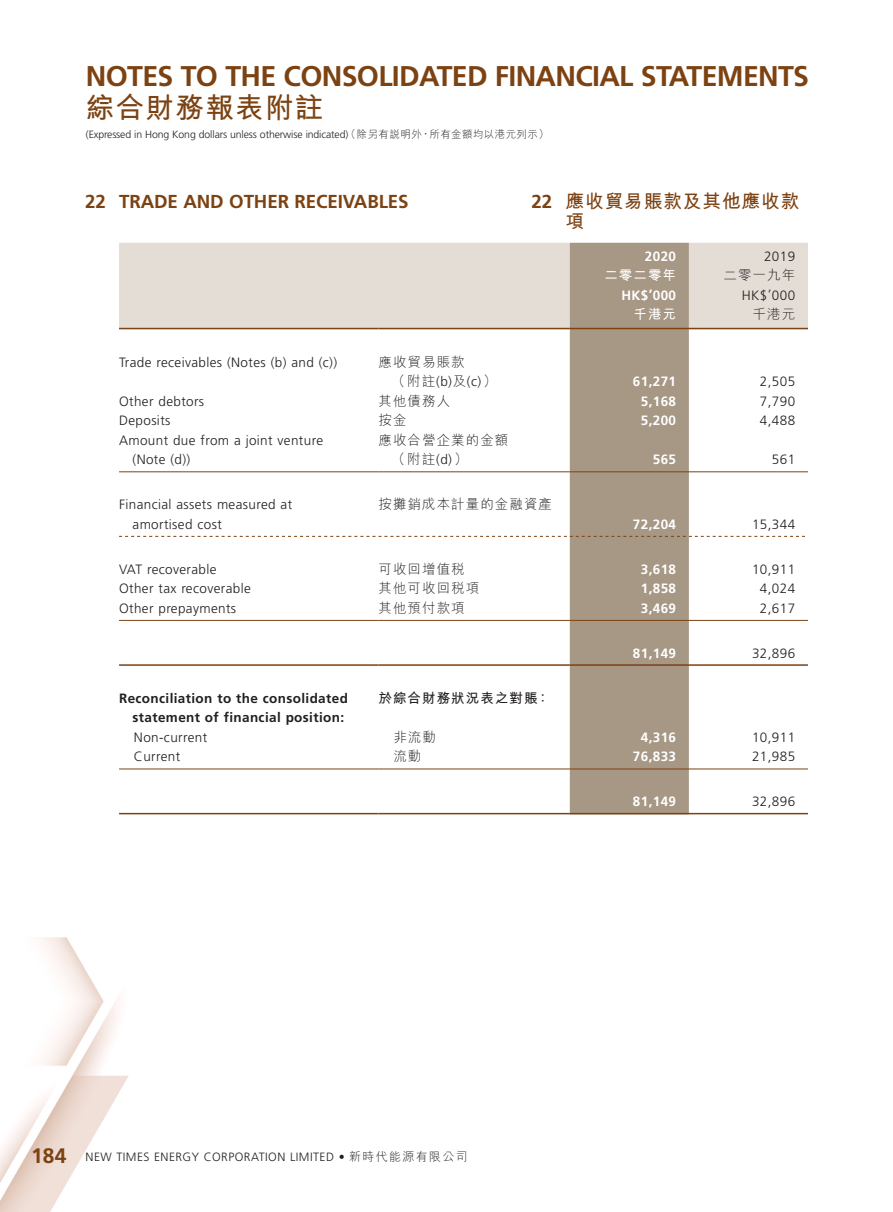
<style>
.page{position:relative;width:893px;height:1212px;background:#fff}
.page>*{position:absolute;margin:0;border:0;box-sizing:border-box;transform-origin:0 0}
.t1{font:700 28.5px "Frutiger LT Std";letter-spacing:-.025em;color:#7c4212}
.t2{font:700 28.5px "M Hei HK";letter-spacing:.05em;color:#7c4212}
.t3{font:700 21px "Frutiger LT Std";color:#7c4212}
.t4{font:700 18.75px "Frutiger LT Std";letter-spacing:-.005em;color:#7c4212}
.t5{font:700 18.75px/19.5px "M Hei HK";letter-spacing:.045em;color:#7c4212}
.t6{font:300 13.5px/19.5px "Frutiger LT Std";letter-spacing:.03em;color:#231f20}
.t7{font:700 13.5px "Frutiger LT Std";letter-spacing:.03em;color:#fff}
.t8{font:300 13.5px/19.5px "M Hei HK";letter-spacing:.08em;color:#231f20}
.t9{font:700 13.5px/19.5px "Frutiger LT Std";letter-spacing:.03em;color:#231f20;text-align:right}
.t10{font:700 13.5px "M Hei HK";letter-spacing:.08em;color:#231f20}
.t11{font:700 13.5px "M Hei HK";letter-spacing:.08em;color:#fff}
.t12{font:300 12px "Frutiger LT Std";letter-spacing:.04em;color:#231f20}
.t13{font:300 10.5px "Frutiger LT Std";letter-spacing:-.01em;color:#231f20}
.s1{font-family:"M Hei HK"}
.s2{font-family:"Frutiger LT Std"}
</style>
<div class="page">
<img style="left:0;top:242px;width:808px;height:970px">
<div style="left:119px;top:243px;width:689px;height:85px;background:#e3ddd6"></div>
<div style="left:570px;top:243px;width:119px;height:570px;background:#a79785"></div>
<hr style="left:119px;top:328px;width:259px;height:1px;background:#7c4212">
<hr style="left:378px;top:328px;width:192px;height:1px;background:#7c4212">
<hr style="left:570px;top:328px;width:119px;height:1px;background:#7c4212">
<hr style="left:689px;top:328px;width:119px;height:1px;background:#7c4212">
<hr style="left:119px;top:471px;width:259px;height:1px;background:#7c4212">
<hr style="left:378px;top:471px;width:192px;height:1px;background:#7c4212">
<hr style="left:570px;top:471px;width:119px;height:1px;background:#7c4212">
<hr style="left:689px;top:471px;width:119px;height:1px;background:#7c4212">
<svg style="left:119px;top:536px;width:686px;height:1px"></svg>
<hr style="left:119px;top:620px;width:259px;height:1px;background:#7c4212">
<hr style="left:378px;top:620px;width:192px;height:1px;background:#7c4212">
<hr style="left:570px;top:620px;width:119px;height:1px;background:#7c4212">
<hr style="left:689px;top:620px;width:119px;height:1px;background:#7c4212">
<hr style="left:119px;top:664px;width:259px;height:2px;background:#7c4212">
<hr style="left:378px;top:664px;width:192px;height:2px;background:#7c4212">
<hr style="left:570px;top:664px;width:119px;height:2px;background:#7c4212">
<hr style="left:689px;top:664px;width:119px;height:2px;background:#7c4212">
<hr style="left:119px;top:768px;width:259px;height:1px;background:#7c4212">
<hr style="left:378px;top:768px;width:192px;height:1px;background:#7c4212">
<hr style="left:570px;top:768px;width:119px;height:1px;background:#7c4212">
<hr style="left:689px;top:768px;width:119px;height:1px;background:#7c4212">
<hr style="left:119px;top:813px;width:259px;height:1px;background:#7c4212">
<hr style="left:378px;top:813px;width:192px;height:1px;background:#7c4212">
<hr style="left:570px;top:813px;width:119px;height:1px;background:#7c4212">
<hr style="left:689px;top:813px;width:119px;height:1px;background:#7c4212">
<h1 class="t1" style="left:86px;top:59px;width:725px">NOTES TO THE CONSOLIDATED FINANCIAL STATEMENTS</h1>
<h1 class="t2" style="left:86px;top:86px;width:239px">綜合財務報表附註</h1>
<p class="t13" style="left:86px;top:128px;width:465px">(Expressed in Hong Kong dollars unless otherwise indicated)<span class="s1">（除另有說明外，所有金額均以港元列示）</span></p>
<h3 class="t4" style="left:85px;top:191px;width:325px">22 TRADE AND OTHER RECEIVABLES</h3>
<h3 class="t5" style="left:566px;top:190px;width:235px;text-indent:-34px"><span class="s2">22</span> 應收貿易賬款及其他應收款項</h3>
<p class="t7" style="left:645px;top:248px;width:33px">2020</p>
<p class="t6" style="left:764px;top:246px;width:33px">2019</p>
<p class="t11" style="left:604px;top:265px;width:73px">二零二零年</p>
<p class="t8" style="left:723px;top:265px;width:73px">二零一九年</p>
<p class="t7" style="left:621px;top:287px;width:56px">HK$’000</p>
<p class="t6" style="left:742px;top:285px;width:55px">HK$’000</p>
<p class="t11" style="left:633px;top:304px;width:44px">千港元</p>
<p class="t8" style="left:753px;top:304px;width:44px">千港元</p>
<p class="t6" style="left:119px;top:352px;width:220px">Trade receivables (Notes (b) and (c))</p>
<p class="t8" style="left:378px;top:352px;width:88px">應收貿易賬款</p>
<p class="t6" style="left:392px;top:372px;width:106px"><span class="s1">（附註</span>(b)<span class="s1">及</span>(c)<span class="s1">）</span></p>
<p class="t7" style="left:633px;top:373px;width:45px">61,271</p>
<p class="t6" style="left:760px;top:372px;width:37px">2,505</p>
<p class="t6" style="left:119px;top:391px;width:87px">Other debtors</p>
<p class="t8" style="left:378px;top:391px;width:73px">其他債務人</p>
<p class="t7" style="left:641px;top:393px;width:37px">5,168</p>
<p class="t6" style="left:760px;top:391px;width:37px">7,790</p>
<p class="t6" style="left:119px;top:411px;width:53px">Deposits</p>
<p class="t8" style="left:378px;top:410px;width:30px">按金</p>
<p class="t7" style="left:641px;top:412px;width:37px">5,200</p>
<p class="t6" style="left:760px;top:411px;width:37px">4,488</p>
<p class="t6" style="left:133px;top:430px;width:192px;text-indent:-14px">Amount due from a joint venture (Note (d))</p>
<p class="t8" style="left:392px;top:430px;width:118px;text-indent:-14px">應收合營企業的金額（附註<span class="s2">(d)</span>）</p>
<p class="t7" style="left:653px;top:451px;width:25px">565</p>
<p class="t6" style="left:772px;top:450px;width:25px">561</p>
<p class="t6" style="left:133px;top:495px;width:161px;text-indent:-14px">Financial assets measured at amortised cost</p>
<p class="t8" style="left:378px;top:494px;width:175px">按攤銷成本計量的金融資產</p>
<p class="t7" style="left:633px;top:516px;width:45px">72,204</p>
<p class="t6" style="left:752px;top:514px;width:45px">15,344</p>
<p class="t6" style="left:119px;top:559px;width:99px">VAT recoverable</p>
<p class="t8" style="left:378px;top:559px;width:88px">可收回增值稅</p>
<p class="t7" style="left:641px;top:561px;width:37px">3,618</p>
<p class="t6" style="left:752px;top:559px;width:45px">10,911</p>
<p class="t6" style="left:119px;top:579px;width:133px">Other tax recoverable</p>
<p class="t8" style="left:378px;top:578px;width:102px">其他可收回稅項</p>
<p class="t7" style="left:641px;top:580px;width:37px">1,858</p>
<p class="t6" style="left:760px;top:579px;width:37px">4,024</p>
<p class="t6" style="left:119px;top:598px;width:119px">Other prepayments</p>
<p class="t8" style="left:378px;top:598px;width:88px">其他預付款項</p>
<p class="t7" style="left:641px;top:600px;width:37px">3,469</p>
<p class="t6" style="left:760px;top:598px;width:37px">2,617</p>
<p class="t7" style="left:633px;top:645px;width:45px">81,149</p>
<p class="t6" style="left:752px;top:643px;width:45px">32,896</p>
<p class="t9" style="left:119px;top:688px;width:230px">Reconciliation to the consolidated statement of financial position:</p>
<p class="t10" style="left:378px;top:688px;width:173px">於綜合財務狀況表之對賬：</p>
<p class="t6" style="left:134px;top:727px;width:75px">Non-current</p>
<p class="t8" style="left:393px;top:727px;width:44px">非流動</p>
<p class="t7" style="left:641px;top:729px;width:37px">4,316</p>
<p class="t6" style="left:752px;top:727px;width:45px">10,911</p>
<p class="t6" style="left:134px;top:747px;width:48px">Current</p>
<p class="t8" style="left:393px;top:746px;width:30px">流動</p>
<p class="t7" style="left:633px;top:749px;width:45px">76,833</p>
<p class="t6" style="left:752px;top:747px;width:45px">21,985</p>
<p class="t7" style="left:633px;top:794px;width:45px">81,149</p>
<p class="t6" style="left:752px;top:792px;width:45px">32,896</p>
<h2 class="t3" style="left:31px;top:1143px;width:37px">184</h2>
<p class="t12" style="left:86px;top:1150px;width:384px">NEW TIMES ENERGY CORPORATION LIMITED • <span class="s1">新時代能源有限公司</span></p>
</div>
